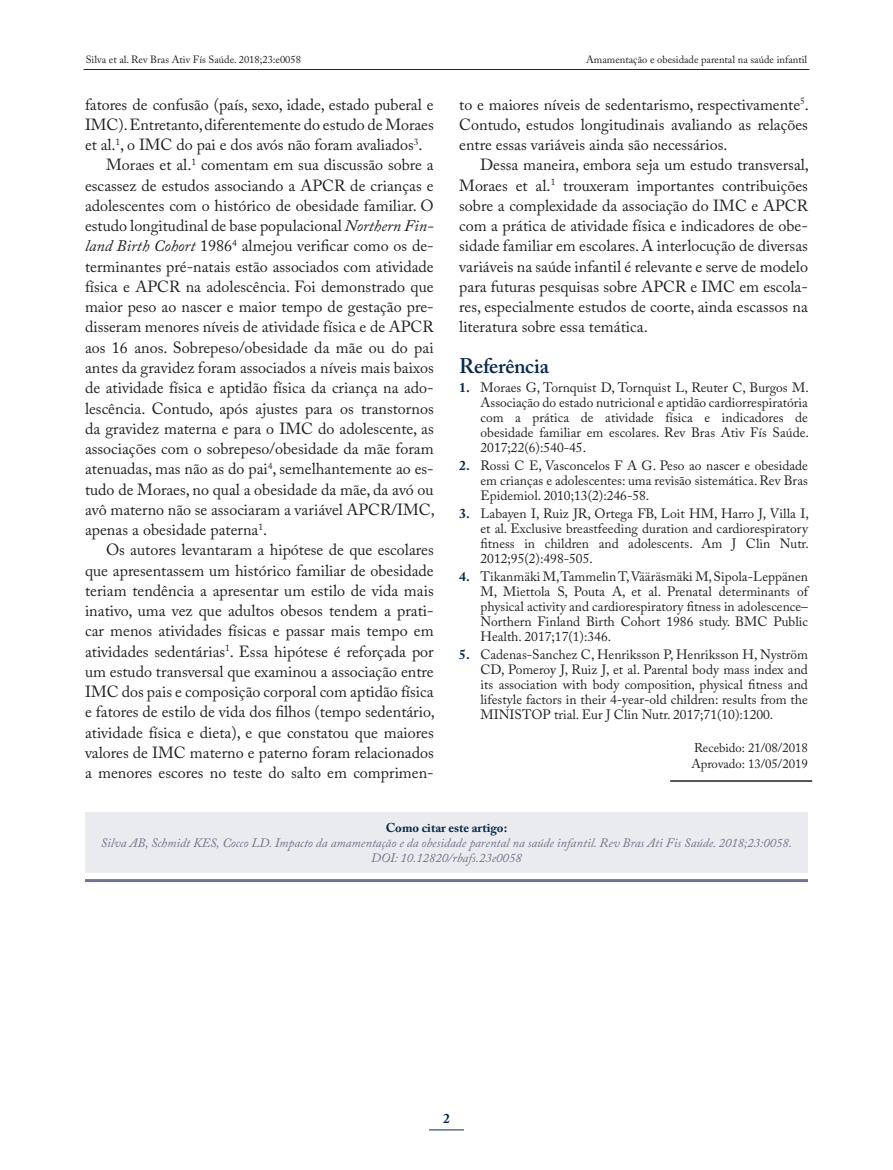
<style>
.page{position:relative;width:893px;height:1170px;background:#fff}
.page>*{position:absolute;margin:0;border:0;box-sizing:border-box;transform-origin:0 0}
.Titulo_texto{font:600 21px "Adobe Caslon Pro";letter-spacing:-.015em;color:#082a4a}
.Texto{font:16.05px/20.2px "Adobe Caslon Pro";color:#231f20;text-align:justify}
.t1{font:13.5px/15px "Adobe Caslon Pro";color:#231f20;text-align:justify}
.Nº_página{font:700 13.5px "Adobe Caslon Pro";color:#082a4a}
.Citação_fim{font:italic 12.75px/15px "Adobe Caslon Pro";color:#71758b;text-align:center}
.Datas{font:12.75px/15px "Adobe Caslon Pro";color:#231f20}
.t2{font:10.5px "Adobe Caslon Pro";color:#231f20}
.s1{font-style:italic}
.s2{font-weight:700;color:#082a4a}
.s3{font-weight:700;font-style:normal;color:#082a4a}
</style>
<div class="page">
<hr style="left:429px;top:1129px;width:35px;height:1px;background:#082a4a">
<hr style="left:84px;top:69px;width:725px;height:1px;background:#082a4a">
<div style="left:85px;top:812px;width:723px;height:60px;background:#eaebef"></div>
<hr style="left:85px;top:879px;width:723px;height:3px;background:#71758b">
<hr style="left:670px;top:780px;width:142px;height:1px;background:#231f20">
<p class="t2" style="left:86px;top:53px;width:217px">Silva et al. Rev Bras Ativ Fís Saúde. 2018;23:e0058</p>
<p class="t2" style="left:586px;top:53px;width:223px">Amamentação e obesidade parental na saúde infantil</p>
<p class="Texto" style="left:85px;top:94px;width:350px">fatores de confusão (país, sexo, idade, estado puberal e IMC). Entretanto, diferentemente do estudo de Moraes et al.<sup>1</sup>, o IMC do pai e dos avós não foram avaliados<sup>3</sup>.</p>
<p class="Texto" style="left:85px;top:155px;width:351px;text-indent:21px">Moraes et al.<sup>1</sup> comentam em sua discussão sobre a escassez de estudos associando a APCR de crianças e adolescentes com o histórico de obesidade familiar. O estudo longitudinal de base populacional <span class="s1">Northern Fin&shy;land Birth Cohort</span> 1986<sup>4</sup> almejou verificar como os de&shy;terminantes pré-natais estão associados com atividade física e APCR na adolescência. Foi demonstrado que maior peso ao nascer e maior tempo de gestação pre&shy;disseram menores níveis de atividade física e de APCR aos 16 anos. Sobrepeso/obesidade da mãe ou do pai antes da gravidez foram associados a níveis mais baixos de atividade física e aptidão física da criança na ado&shy;lescência. Contudo, após ajustes para os transtornos da gravidez materna e para o IMC do adolescente, as associações com o sobrepeso/obesidade da mãe foram atenuadas, mas não as do pai<sup>4</sup>, semelhantemente ao es&shy;tudo de Moraes, no qual a obesidade da mãe, da avó ou avô materno não se associaram a variável APCR/IMC, apenas a obesidade paterna<sup>1</sup>.</p>
<p class="Texto" style="left:85px;top:539px;width:351px;text-indent:21px">Os autores levantaram a hipótese de que escolares que apresentassem um histórico familiar de obesidade teriam tendência a apresentar um estilo de vida mais inativo, uma vez que adultos obesos tendem a prati&shy;car menos atividades físicas e passar mais tempo em atividades sedentárias<sup>1</sup>. Essa hipótese é reforçada por um estudo transversal que examinou a associação entre IMC dos pais e composição corporal com aptidão física e fatores de estilo de vida dos filhos (tempo sedentário, atividade física e dieta), e que constatou que maiores valores de IMC materno e paterno foram relacionados a menores escores no teste do salto em comprimen-</p>
<p class="Texto" style="left:459px;top:94px;width:351px">to e maiores níveis de sedentarismo, respectivamente<sup>5</sup>.<br>Contudo, estudos longitudinais avaliando as relações entre essas variáveis ainda são necessários.</p>
<p class="Texto" style="left:459px;top:155px;width:351px;text-indent:21px">Dessa maneira, embora seja um estudo transversal, Moraes et al.<sup>1</sup> trouxeram importantes contribuições sobre a complexidade da associação do IMC e APCR com a prática de atividade física e indicadores de obe&shy;sidade familiar em escolares. A interlocução de diversas variáveis na saúde infantil é relevante e serve de modelo para futuras pesquisas sobre APCR e IMC em escola&shy;res, especialmente estudos de coorte, ainda escassos na literatura sobre essa temática.</p>
<p class="Titulo_texto" style="left:459px;top:353px;width:91px">Referência</p>
<p class="t1" style="left:480px;top:380px;width:330px;text-indent:-21px"><span class="s2">1.</span> Moraes G, Tornquist D, Tornquist L, Reuter C, Burgos M.<br>Associação do estado nutricional e aptidão cardiorrespiratória com a prática de atividade física e indicadores de obesidade familiar em escolares. Rev Bras Ativ Fís Saúde.<br>2017;22(6):540-45.</p>
<p class="t1" style="left:480px;top:458px;width:329px;text-indent:-21px"><span class="s2">2.</span> Rossi C E, Vasconcelos F A G. Peso ao nascer e obesidade em crianças e adolescentes: uma revisão sistemática. Rev Bras Epidemiol. 2010;13(2):246-58.</p>
<p class="t1" style="left:480px;top:506px;width:330px;text-indent:-21px"><span class="s2">3.</span> Labayen I, Ruiz JR, Ortega FB, Loit HM, Harro J, Villa I, et al. Exclusive breastfeeding duration and cardiorespiratory fitness in children and adolescents. Am J Clin Nutr.<br>2012;95(2):498-505.</p>
<p class="t1" style="left:480px;top:569px;width:329px;text-indent:-21px"><span class="s2">4.</span> Tikanmäki M, Tammelin T, Vääräsmäki M, Sipola-Leppänen M, Miettola S, Pouta A, et al. Prenatal determinants of physical activity and cardiorespiratory fitness in adolescence– Northern Finland Birth Cohort 1986 study. BMC Public Health. 2017;17(1):346.</p>
<p class="t1" style="left:480px;top:647px;width:329px;text-indent:-21px"><span class="s2">5.</span> Cadenas-Sanchez C, Henriksson P, Henriksson H, Nyström CD, Pomeroy J, Ruiz J, et al. Parental body mass index and its association with body composition, physical fitness and lifestyle factors in their 4-year-old children: results from the MINISTOP trial. Eur J Clin Nutr. 2017;71(10):1200.</p>
<p class="Datas" style="left:691px;top:740px;width:118px">Recebido: 21/08/2018<br>Aprovado: 13/05/2019</p>
<p class="Citação_fim" style="left:101px;top:820px;width:693px"><span class="s3">Como citar este artigo:<br></span>Silva AB, Schmidt KES, Cocco LD. Impacto da amamentação e da obesidade parental na saúde infantil. Rev Bras Ati Fis Saúde. 2018;23:0058.<br>DOI: 10.12820/rbafs.23e0058</p>
<p class="Nº_página" style="left:443px;top:1110px;width:8px">2</p>
</div>
